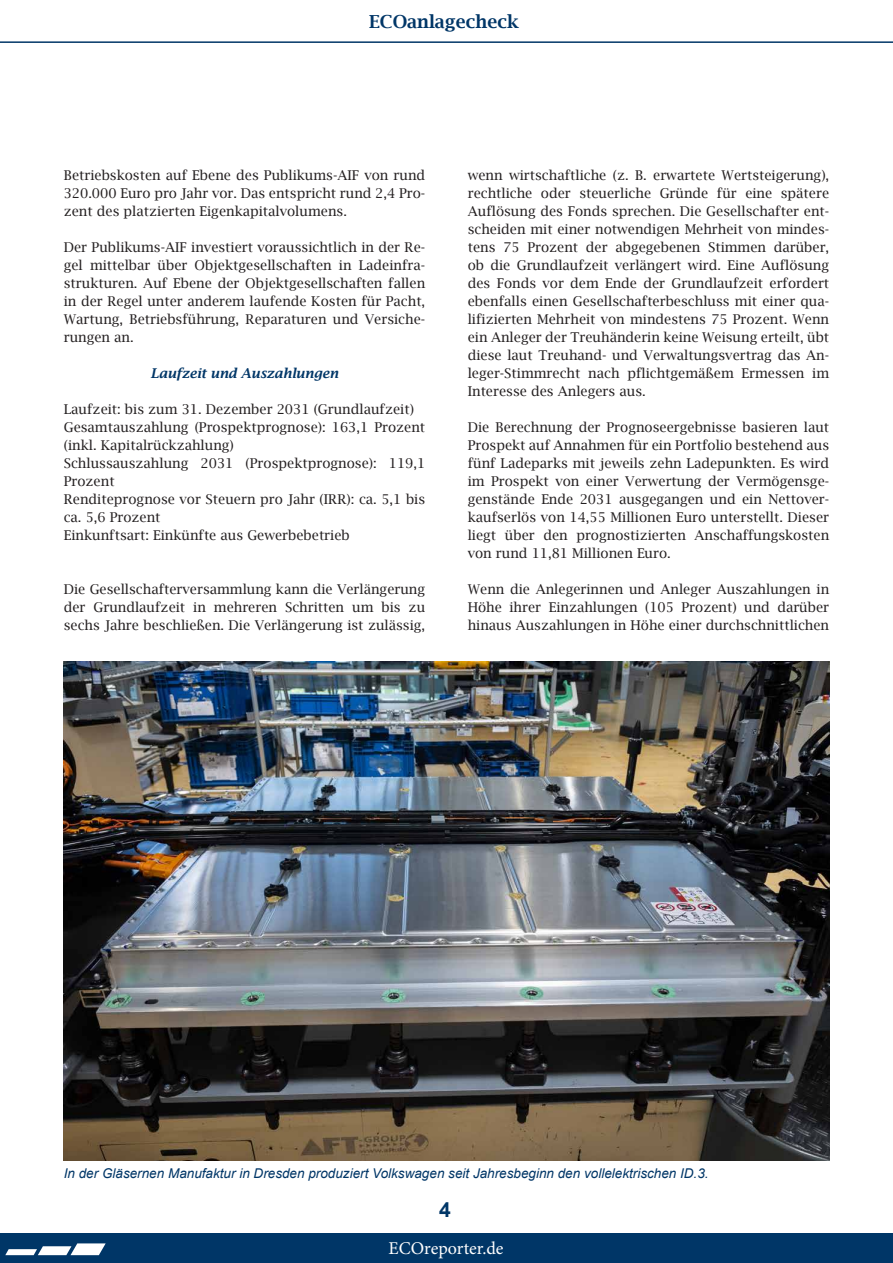
<style>
.page{position:relative;width:893px;height:1263px;background:#fff}
.page>*{position:absolute;margin:0;border:0;box-sizing:border-box;transform-origin:0 0}
.t1{font:700 21px "Arial";color:#003667}
.t2{font:18px "Minion Pro";color:#fff}
.t3{font:600 18px "Lucida Bright";color:#003667}
.t4{font:13.5px/18px "Lucida Bright";color:#231f20;text-align:justify}
.t5{font:italic 13.5px "Arial";color:#003667}
.t6{font:italic 600 13.5px "Lucida Bright";color:#003667}
</style>
<div class="page">
<div style="left:0;top:1233px;width:893px;height:30px;background:#003667"></div>
<svg style="left:5px;top:1243px;width:101px;height:12px"></svg>
<hr style="left:0;top:41px;width:893px;height:2px;background:#003667">
<img style="left:64px;top:661px;width:765px;height:500px">
<h2 class="t3" style="left:369px;top:12px;width:151px">ECOanlagecheck</h2>
<p class="t4" style="left:64px;top:166px;width:363px">Betriebskosten auf Ebene des Publikums-AIF von rund 320.000 Euro pro Jahr vor. Das entspricht rund 2,4 Pro&shy;zent des platzierten Eigenkapitalvolumens.</p>
<p class="t4" style="left:64px;top:238px;width:363px">Der Publikums-AIF investiert voraussichtlich in der Re&shy;gel mittelbar über Objektgesellschaften in Ladeinfra&shy;strukturen. Auf Ebene der Objektgesellschaften fallen in der Regel unter anderem laufende Kosten für Pacht, Wartung, Betriebsführung, Reparaturen und Versiche&shy;rungen an.</p>
<p class="t6" style="left:151px;top:365px;width:189px">Laufzeit und Auszahlungen</p>
<p class="t4" style="left:64px;top:400px;width:363px;text-align:left">Laufzeit: bis zum 31. Dezember 2031 (Grundlaufzeit)<br>Gesamtauszahlung (Prospektprognose): 163,1 Prozent (inkl. Kapitalrückzahlung)<br>Schlussauszahlung 2031 (Prospektprognose): 119,1<br>Prozent<br>Renditeprognose vor Steuern pro Jahr (IRR): ca. 5,1 bis ca. 5,6 Prozent<br>Einkunftsart: Einkünfte aus Gewerbebetrieb</p>
<p class="t4" style="left:64px;top:580px;width:363px">Die Gesellschafterversammlung kann die Verlängerung der Grundlaufzeit in mehreren Schritten um bis zu sechs Jahre beschließen. Die Verlängerung ist zulässig,</p>
<p class="t4" style="left:468px;top:166px;width:363px">wenn wirtschaftliche (z. B. erwartete Wertsteigerung), rechtliche oder steuerliche Gründe für eine spätere Auflösung des Fonds sprechen. Die Gesellschafter ent&shy;scheiden mit einer notwendigen Mehrheit von mindes&shy;tens 75 Prozent der abgegebenen Stimmen darüber, ob die Grundlaufzeit verlängert wird. Eine Auflösung des Fonds vor dem Ende der Grundlaufzeit erfordert ebenfalls einen Gesellschafterbeschluss mit einer qua&shy;lifizierten Mehrheit von mindestens 75 Prozent. Wenn ein Anleger der Treuhänderin keine Weisung erteilt, übt diese laut Treuhand- und Verwaltungsvertrag das An&shy;leger-Stimmrecht nach pflichtgemäßem Ermessen im Interesse des Anlegers aus.</p>
<p class="t4" style="left:468px;top:418px;width:363px">Die Berechnung der Prognoseergebnisse basieren laut Prospekt auf Annahmen für ein Portfolio bestehend aus fünf Ladeparks mit jeweils zehn Ladepunkten. Es wird im Prospekt von einer Verwertung der Vermögensge&shy;genstände Ende 2031 ausgegangen und ein Nettover&shy;kaufserlös von 14,55 Millionen Euro unterstellt. Dieser liegt über den prognostizierten Anschaffungskosten von rund 11,81 Millionen Euro.</p>
<p class="t4" style="left:468px;top:580px;width:363px">Wenn die Anlegerinnen und Anleger Auszahlungen in Höhe ihrer Einzahlungen (105 Prozent) und darüber hinaus Auszahlungen in Höhe einer durchschnittlichen</p>
<p class="t5" style="left:64px;top:1164px;width:646px">In der Gläsernen Manufaktur in Dresden produziert Volkswagen seit Jahresbeginn den vollelektrischen ID.3.</p>
<h1 class="t1" style="left:439px;top:1195px;width:13px">4</h1>
<h2 class="t2" style="left:388px;top:1237px;width:117px">ECOreporter.de</h2>
</div>
